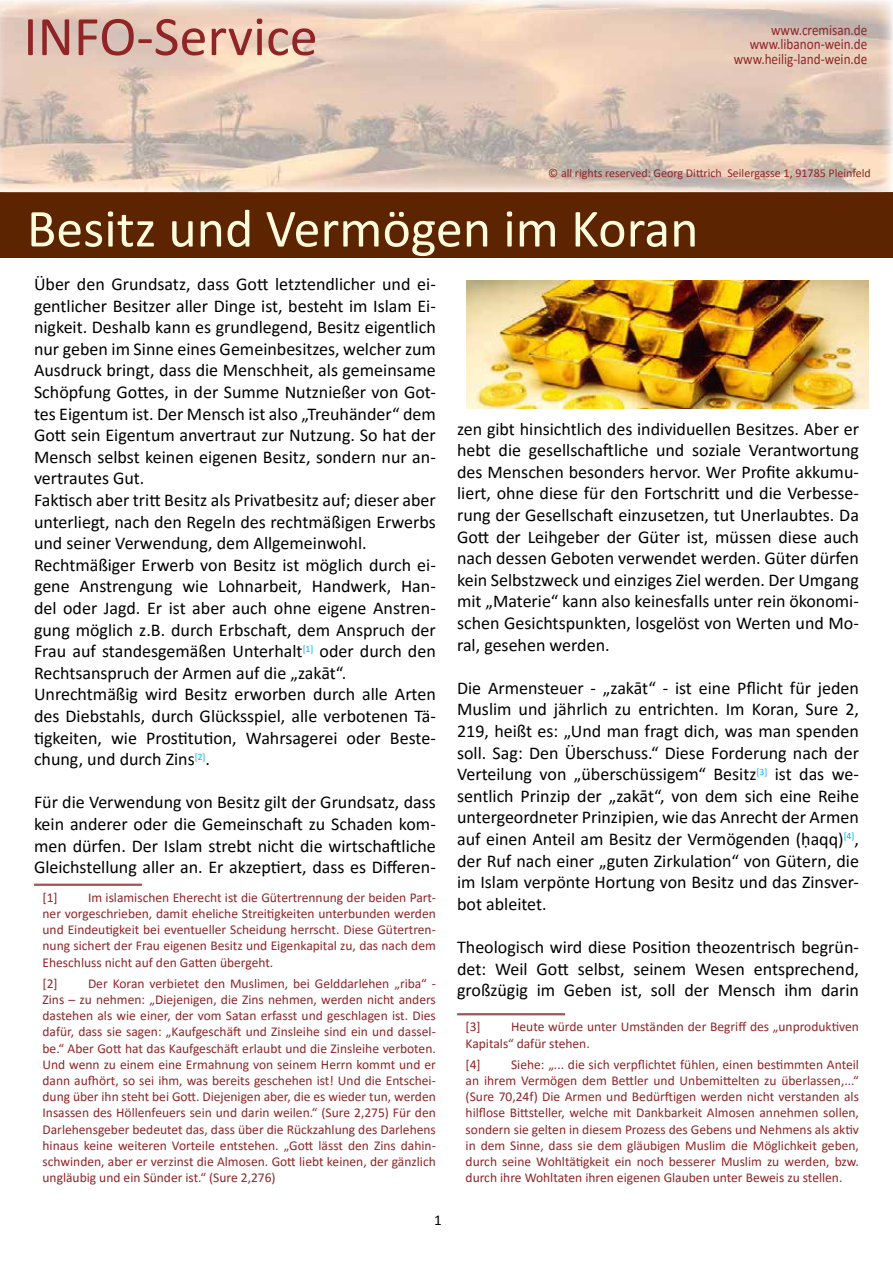
<style>
.page{position:relative;width:893px;height:1263px;background:#fff}
.page>*{position:absolute;margin:0;border:0;box-sizing:border-box;transform-origin:0 0}
.t1{font:56.25px "Calibri";color:#902528}
.t2{font:54px "Calibri";color:#fffcdd}
.t3{font:18px/21.6px "Calibri";color:#000;text-align:justify}
.t4{font:15px/14.4px "Calibri";color:#902528;text-align:right;scale:.88 1}
.t5{font:15px "Calibri";color:#000}
.t6{font:13.5px/16.2px "Calibri";color:#902528;text-align:justify}
.t7{font:12px "Calibri";color:#902528}
</style>
<div class="page">
<div style="left:0;top:192px;width:893px;height:66px;background:#5c2400"></div>
<hr style="left:34px;top:884px;width:108px;height:1px;background:#902528">
<hr style="left:34px;top:885px;width:108px;height:1px;background:#902528">
<hr style="left:457px;top:1013px;width:108px;height:1px;background:#902528">
<hr style="left:457px;top:1014px;width:108px;height:1px;background:#902528">
<img style="left:0;top:0;width:893px;height:192px">
<img style="left:467px;top:281px;width:401px;height:127px">
<h1 class="t1" style="left:23px;top:-3px;width:296px">INFO-Service</h1>
<p class="t4" style="left:734px;top:22px;width:153px">www.cremisan.de www.libanon-wein.de www.heilig-land-wein.de</p>
<p class="t7" style="left:548px;top:164px;width:324px">© all rights reserved: Georg Dittrich Seilergasse 1, 91785 Pleinfeld</p>
<h2 class="t2" style="left:27px;top:191px;width:673px">Besitz und Vermögen im Koran</h2>
<p class="t3" style="left:34px;top:273px;width:403px;text-align:left">Über den Grundsatz, dass Gott letztendlicher und ei&shy;gentlicher Besitzer aller Dinge ist, besteht im Islam Ei&shy;nigkeit. Deshalb kann es grundlegend, Besitz eigentlich nur geben im Sinne eines Gemeinbesitzes, welcher zum Ausdruck bringt, dass die Menschheit, als gemeinsame Schöpfung Gottes, in der Summe Nutznießer von Got&shy;tes Eigentum ist. Der Mensch ist also „Treuhänder“ dem Gott sein Eigentum anvertraut zur Nutzung. So hat der Mensch selbst keinen eigenen Besitz, sondern nur an&shy;vertrautes Gut.<br>Faktisch aber tritt Besitz als Privatbesitz auf; dieser aber unterliegt, nach den Regeln des rechtmäßigen Erwerbs und seiner Verwendung, dem Allgemeinwohl.<br>Rechtmäßiger Erwerb von Besitz ist möglich durch ei&shy;gene Anstrengung wie Lohnarbeit, Handwerk, Han&shy;del oder Jagd. Er ist aber auch ohne eigene Anstren&shy;gung möglich z.B. durch Erbschaft, dem Anspruch der Frau auf standesgemäßen Unterhalt<sup>[1]</sup> oder durch den Rechtsanspruch der Armen auf die „zakāt“.<br>Unrechtmäßig wird Besitz erworben durch alle Arten des Diebstahls, durch Glücksspiel, alle verbotenen Tä&shy;tigkeiten, wie Prostitution, Wahrsagerei oder Beste&shy;chung, und durch Zins<sup>[2]</sup>.</p>
<p class="t3" style="left:34px;top:791px;width:403px">Für die Verwendung von Besitz gilt der Grundsatz, dass kein anderer oder die Gemeinschaft zu Schaden kom&shy;men dürfen. Der Islam strebt nicht die wirtschaftliche Gleichstellung aller an. Er akzeptiert, dass es Differen-</p>
<p class="t6" style="left:43px;top:889px;width:17px">[1]</p>
<p class="t3" style="left:457px;top:417px;width:403px">zen gibt hinsichtlich des individuellen Besitzes. Aber er hebt die gesellschaftliche und soziale Verantwortung des Menschen besonders hervor. Wer Profite akkumu&shy;liert, ohne diese für den Fortschritt und die Verbesse&shy;rung der Gesellschaft einzusetzen, tut Unerlaubtes. Da Gott der Leihgeber der Güter ist, müssen diese auch nach dessen Geboten verwendet werden. Güter dürfen kein Selbstzweck und einziges Ziel werden. Der Umgang mit „Materie“ kann also keinesfalls unter rein ökonomi&shy;schen Gesichtspunkten, losgelöst von Werten und Mo&shy;ral, gesehen werden.</p>
<p class="t3" style="left:457px;top:676px;width:403px">Die Armensteuer - „zakāt“ - ist eine Pflicht für jeden Muslim und jährlich zu entrichten. Im Koran, Sure 2, 219, heißt es: „Und man fragt dich, was man spenden soll. Sag: Den Überschuss.“ Diese Forderung nach der Verteilung von „überschüssigem“ Besitz<sup>[3]</sup> ist das we&shy;sentlich Prinzip der „zakāt“, von dem sich eine Reihe untergeordneter Prinzipien, wie das Anrecht der Armen auf einen Anteil am Besitz der Vermögenden (ḥaqq)<sup>[4]</sup>, der Ruf nach einer „guten Zirkulation“ von Gütern, die im Islam verpönte Hortung von Besitz und das Zinsver&shy;bot ableitet.</p>
<p class="t3" style="left:457px;top:936px;width:403px">Theologisch wird diese Position theozentrisch begrün&shy;det: Weil Gott selbst, seinem Wesen entsprechend, großzügig im Geben ist, soll der Mensch ihm darin</p>
<p class="t6" style="left:466px;top:1018px;width:17px">[3]</p>
<p class="t6" style="left:43px;top:889px;width:395px;text-indent:45px">Im islamischen Eherecht ist die Gütertrennung der beiden Part&shy;ner vorgeschrieben, damit eheliche Streitigkeiten unterbunden werden und Eindeutigkeit bei eventueller Scheidung herrscht. Diese Gütertren&shy;nung sichert der Frau eigenen Besitz und Eigenkapital zu, das nach dem Eheschluss nicht auf den Gatten übergeht.</p>
<p class="t6" style="left:43px;top:975px;width:17px">[2]</p>
<p class="t6" style="left:43px;top:975px;width:395px;text-indent:45px">Der Koran verbietet den Muslimen, bei Gelddarlehen „riba“ - Zins – zu nehmen: „Diejenigen, die Zins nehmen, werden nicht anders dastehen als wie einer, der vom Satan erfasst und geschlagen ist. Dies dafür, dass sie sagen: „Kaufgeschäft und Zinsleihe sind ein und dassel&shy;be.“ Aber Gott hat das Kaufgeschäft erlaubt und die Zinsleihe verboten.<br>Und wenn zu einem eine Ermahnung von seinem Herrn kommt und er dann aufhört, so sei ihm, was bereits geschehen ist! Und die Entschei&shy;dung über ihn steht bei Gott. Diejenigen aber, die es wieder tun, werden Insassen des Höllenfeuers sein und darin weilen.“ (Sure 2,275) Für den Darlehensgeber bedeutet das, dass über die Rückzahlung des Darlehens hinaus keine weiteren Vorteile entstehen. „Gott lässt den Zins dahin&shy;schwinden, aber er verzinst die Almosen. Gott liebt keinen, der gänzlich ungläubig und ein Sünder ist.“ (Sure 2,276)</p>
<p class="t6" style="left:466px;top:1018px;width:395px;text-indent:45px">Heute würde unter Umständen der Begriff des „unproduktiven<br>Kapitals“ dafür stehen.</p>
<p class="t6" style="left:466px;top:1056px;width:17px">[4]</p>
<p class="t6" style="left:466px;top:1056px;width:395px;text-indent:45px">Siehe: „... die sich verpflichtet fühlen, einen bestimmten Anteil an ihrem Vermögen dem Bettler und Unbemittelten zu überlassen,...“ (Sure 70,24f) Die Armen und Bedürftigen werden nicht verstanden als hilflose Bittsteller, welche mit Dankbarkeit Almosen annehmen sollen, sondern sie gelten in diesem Prozess des Gebens und Nehmens als aktiv in dem Sinne, dass sie dem gläubigen Muslim die Möglichkeit geben, durch seine Wohltätigkeit ein noch besserer Muslim zu werden, bzw. durch ihre Wohltaten ihren eigenen Glauben unter Beweis zu stellen.</p>
<p class="t5" style="left:434px;top:1210px;width:9px">1</p>
</div>
